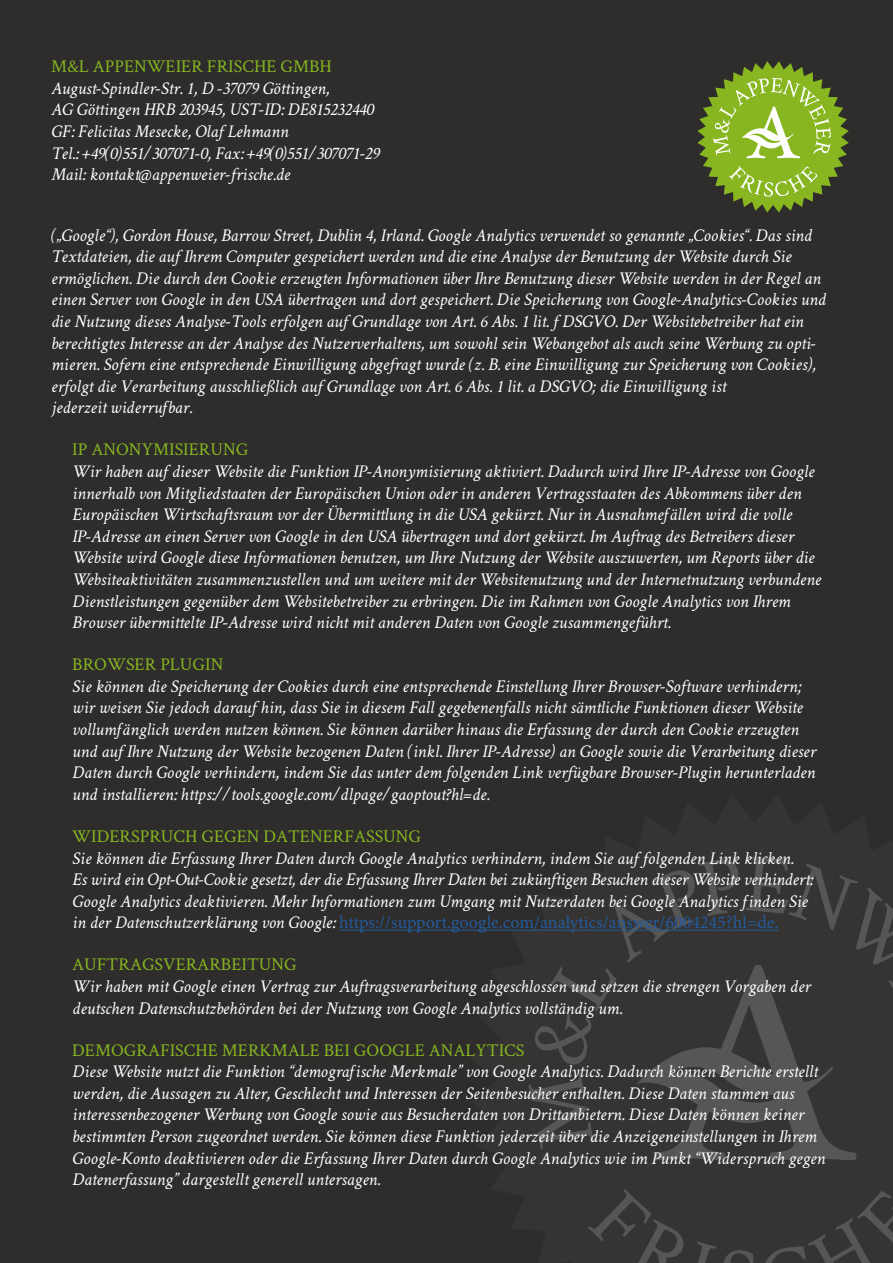
<style>
.page{position:relative;width:893px;height:1263px;background:#2e2d2c}
.page>*{position:absolute;margin:0;border:0;box-sizing:border-box;transform-origin:0 0}
.t1{font:italic 18px/21.6px "Crimson Text";color:#fff}
.t2{font:18px "Crimson Text";color:#87b620}
.t3{font:18px "Minion Pro";color:#245a9c}
.s1{font-family:"Crimson Text";font-style:italic;color:#fff}
</style>
<div class="page">
<svg style="left:588px;top:1189px;width:166px;height:74px"></svg>
<svg style="left:765px;top:1191px;width:128px;height:72px"></svg>
<svg style="left:528px;top:857px;width:365px;height:303px"></svg>
<svg style="left:697px;top:61px;width:152px;height:152px"></svg>
<hr style="left:339px;top:930px;width:440px;height:1px;background:#245a9c">
<p class="t2" style="left:51px;top:54px;width:282px">M&amp;L APPENWEIER FRISCHE GMBH</p>
<p class="t1" style="left:51px;top:77px;width:330px">August-Spindler-Str. 1, D -37079 Göttingen,<br>AG Göttingen HRB 203945, UST-ID: DE815232440<br>GF: Felicitas Mesecke, Olaf Lehmann<br>Tel.: +49(0)551/307071-0, Fax: +49(0)551/307071-29<br>Mail: kontakt@appenweier-frische.de</p>
<p class="t1" style="left:51px;top:224px;width:776px">(„Google“), Gordon House, Barrow Street, Dublin 4, Irland. Google Analytics verwendet so genannte „Cookies“. Das sind Textdateien, die auf Ihrem Computer gespeichert werden und die eine Analyse der Benutzung der Website durch Sie ermöglichen. Die durch den Cookie erzeugten Informationen über Ihre Benutzung dieser Website werden in der Regel an einen Server von Google in den USA übertragen und dort gespeichert. Die Speicherung von Google-Analytics-Cookies und die Nutzung dieses Analyse-Tools erfolgen auf Grundlage von Art. 6 Abs. 1 lit. f DSGVO. Der Websitebetreiber hat ein berechtigtes Interesse an der Analyse des Nutzerverhaltens, um sowohl sein Webangebot als auch seine Werbung zu opti&shy;mieren. Sofern eine entsprechende Einwilligung abgefragt wurde (z. B. eine Einwilligung zur Speicherung von Cookies), erfolgt die Verarbeitung ausschließlich auf Grundlage von Art. 6 Abs. 1 lit. a DSGVO; die Einwilligung ist<br>jederzeit widerrufbar.</p>
<p class="t2" style="left:72px;top:437px;width:178px">IP ANONYMISIERUNG</p>
<p class="t1" style="left:72px;top:461px;width:750px">Wir haben auf dieser Website die Funktion IP-Anonymisierung aktiviert. Dadurch wird Ihre IP-Adresse von Google innerhalb von Mitgliedstaaten der Europäischen Union oder in anderen Vertragsstaaten des Abkommens über den Europäischen Wirtschaftsraum vor der Übermittlung in die USA gekürzt. Nur in Ausnahmefällen wird die volle IP-Adresse an einen Server von Google in den USA übertragen und dort gekürzt. Im Auftrag des Betreibers dieser Website wird Google diese Informationen benutzen, um Ihre Nutzung der Website auszuwerten, um Reports über die Websiteaktivitäten zusammenzustellen und um weitere mit der Websitenutzung und der Internetnutzung verbundene Dienstleistungen gegenüber dem Websitebetreiber zu erbringen. Die im Rahmen von Google Analytics von Ihrem Browser übermittelte IP-Adresse wird nicht mit anderen Daten von Google zusammengeführt.</p>
<p class="t2" style="left:72px;top:652px;width:153px">BROWSER PLUGIN</p>
<p class="t1" style="left:72px;top:675px;width:745px">Sie können die Speicherung der Cookies durch eine entsprechende Einstellung Ihrer Browser-Software verhindern; wir weisen Sie jedoch darauf hin, dass Sie in diesem Fall gegebenenfalls nicht sämtliche Funktionen dieser Website vollumfänglich werden nutzen können. Sie können darüber hinaus die Erfassung der durch den Cookie erzeugten und auf Ihre Nutzung der Website bezogenen Daten (inkl. Ihrer IP-Adresse) an Google sowie die Verarbeitung dieser Daten durch Google verhindern, indem Sie das unter dem folgenden Link verfügbare Browser-Plugin herunterladen und installieren: https://tools.google.com/dlpage/gaoptout?hl=de.</p>
<p class="t2" style="left:72px;top:824px;width:350px">WIDERSPRUCH GEGEN DATENERFASSUNG</p>
<p class="t1" style="left:72px;top:847px;width:742px">Sie können die Erfassung Ihrer Daten durch Google Analytics verhindern, indem Sie auf folgenden Link klicken.<br>Es wird ein Opt-Out-Cookie gesetzt, der die Erfassung Ihrer Daten bei zukünftigen Besuchen dieser Website verhindert:<br>Google Analytics deaktivieren. Mehr Informationen zum Umgang mit Nutzerdaten bei Google Analytics finden Sie</p>
<p class="t3" style="left:72px;top:910px;width:708px"><span class="s1">in der Datenschutzerklärung von Google:</span> https://support.google.com/analytics/answer/6004245?hl=de.</p>
<p class="t2" style="left:72px;top:952px;width:226px">AUFTRAGSVERARBEITUNG</p>
<p class="t1" style="left:72px;top:975px;width:740px">Wir haben mit Google einen Vertrag zur Auftragsverarbeitung abgeschlossen und setzen die strengen Vorgaben der deutschen Datenschutzbehörden bei der Nutzung von Google Analytics vollständig um.</p>
<p class="t2" style="left:72px;top:1037px;width:454px">DEMOGRAFISCHE MERKMALE BEI GOOGLE ANALYTICS</p>
<p class="t1" style="left:72px;top:1061px;width:754px">Diese Website nutzt die Funktion “demografische Merkmale” von Google Analytics. Dadurch können Berichte erstellt werden, die Aussagen zu Alter, Geschlecht und Interessen der Seitenbesucher enthalten. Diese Daten stammen aus interessenbezogener Werbung von Google sowie aus Besucherdaten von Drittanbietern. Diese Daten können keiner bestimmten Person zugeordnet werden. Sie können diese Funktion jederzeit über die Anzeigeneinstellungen in Ihrem Google-Konto deaktivieren oder die Erfassung Ihrer Daten durch Google Analytics wie im Punkt “Widerspruch gegen Datenerfassung” dargestellt generell untersagen.</p>
</div>
